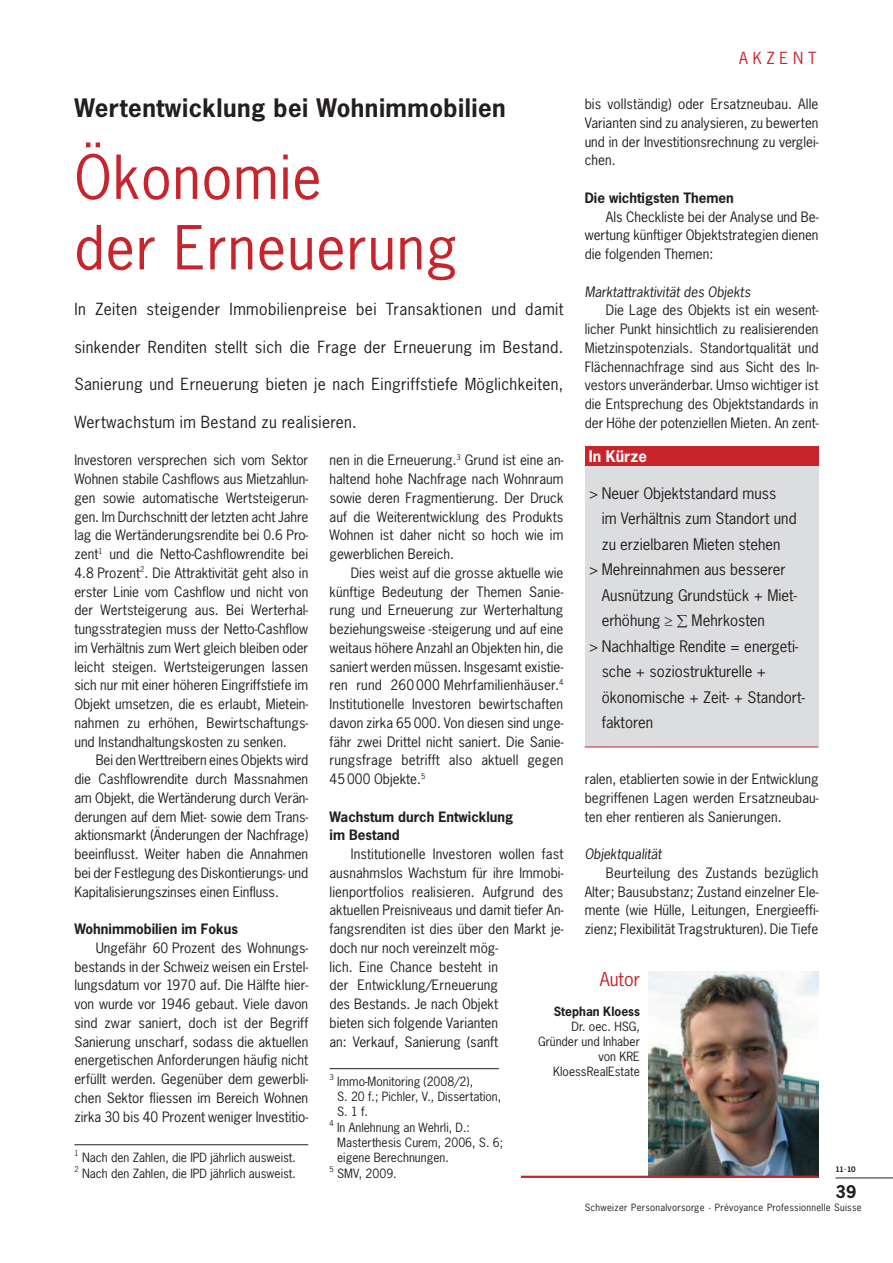
<style>
.page{position:relative;width:893px;height:1263px;background:#fff}
.page>*{position:absolute;margin:0;border:0;box-sizing:border-box;transform-origin:0 0}
._00__Haupttitel_rot{font:57px "News Gothic LT";letter-spacing:.02em;color:#c8242b}
._01__Obertitel{font:700 24px "News Gothic LT";letter-spacing:.02em;color:#231f20}
.t1{font:18px "News Gothic LT";color:#c8242b}
.t2{font:700 16.5px "News Gothic LT";color:#231f20}
._02__Lead_dt{font:15.75px "News Gothic LT";letter-spacing:.02em;color:#231f20}
._08__Rubrik_re_rot{font:15.75px "News Gothic LT";letter-spacing:.3em;color:#c8242b}
._11__In_Kürze{font:15px/25.5px "News Gothic LT";color:#231f20}
._06__klein_fett{font:700 15px "News Gothic LT";color:#fff}
._04__Body_Einzug{font:13.5px/18.8px "News Gothic LT";color:#231f20;text-align:justify}
._04__Body_ohne_Einzu{font:13.5px/18.8px "News Gothic LT";letter-spacing:-.005em;color:#231f20;text-align:justify}
._07__Fussnote{font:13.5px/18.8px "News Gothic LT";color:#231f20;text-align:justify}
._03__Zwischentitel_f{font:700 13.5px "News Gothic LT";color:#231f20}
._03__Zwischentitel_k{font:italic 13.5px "News Gothic LT";color:#231f20}
._06__Autor{font:700 12.15px "News Gothic LT";color:#231f20}
._07__Fussnote-2{font:12px/15px "News Gothic LT";color:#231f20}
._06__Titel{font:12px/15px "News Gothic LT";color:#231f20;text-align:right}
.t3{font:9.45px "News Gothic LT";letter-spacing:.03em;color:#231f20}
._07__Fussnote-3{font:7.5px "News Gothic LT";color:#231f20}
.t4{font:700 7.2px "News Gothic LT";color:#231f20}
</style>
<div class="page">
<hr style="left:836px;top:1178px;width:57px;height:1px;background:#231f20">
<hr style="left:74px;top:1144px;width:234px;height:1px;background:#231f20">
<hr style="left:330px;top:1068px;width:233px;height:1px;background:#231f20">
<div style="left:585px;top:451px;width:234px;height:295px;background:#dcdddf"></div>
<hr style="left:585px;top:747px;width:234px;height:1px;background:#c8242b">
<div style="left:585px;top:446px;width:234px;height:20px;background:#c8242b"></div>
<div style="left:500px;top:1066px;width:66px;height:7px;background:#fff"></div>
<img style="left:648px;top:972px;width:171px;height:204px">
<hr style="left:521px;top:1176px;width:298px;height:2px;background:#c8242b">
<p class="_01__Obertitel" style="left:74px;top:92px;width:433px">Wertentwicklung bei Wohnimmobilien</p>
<p class="_00__Haupttitel_rot" style="left:74px;top:141px;width:249px">Ökonomie</p>
<p class="_00__Haupttitel_rot" style="left:74px;top:211px;width:385px">der Erneuerung</p>
<p class="_02__Lead_dt" style="left:74px;top:299px;width:491px">In Zeiten steigender Immobilienpreise bei Transaktionen und damit</p>
<p class="_02__Lead_dt" style="left:74px;top:337px;width:490px">sinkender Renditen stellt sich die Frage der Erneuerung im Bestand.</p>
<p class="_02__Lead_dt" style="left:74px;top:374px;width:490px">Sanierung und Erneuerung bieten je nach Eingriffstiefe Möglichkeiten,</p>
<p class="_02__Lead_dt" style="left:74px;top:412px;width:284px">Wertwachstum im Bestand zu realisieren.</p>
<p class="_08__Rubrik_re_rot" style="left:739px;top:48px;width:79px">AKZENT</p>
<p class="_07__Fussnote" style="left:585px;top:94px;width:235px">bis vollständig) oder Ersatzneubau. Alle Varianten sind zu analysieren, zu bewerten und in der Investitionsrechnung zu verglei&shy;chen.</p>
<p class="_03__Zwischentitel_f" style="left:585px;top:189px;width:151px">Die wichtigsten Themen</p>
<p class="_04__Body_Einzug" style="left:585px;top:207px;width:235px;text-indent:21px">Als Checkliste bei der Analyse und Be&shy;wertung künftiger Objektstrategien dienen die folgenden Themen:</p>
<p class="_03__Zwischentitel_k" style="left:585px;top:283px;width:167px">Marktattraktivität des Objekts</p>
<p class="_04__Body_Einzug" style="left:585px;top:301px;width:235px;text-indent:21px">Die Lage des Objekts ist ein wesent&shy;licher Punkt hinsichtlich zu realisierenden Mietzinspotenzials. Standortqualität und Flächennachfrage sind aus Sicht des In&shy;vestors unveränderbar. Umso wichtiger ist die Entsprechung des Objektstandards in der Höhe der potenziellen Mieten. An zent-</p>
<p class="_04__Body_ohne_Einzu" style="left:74px;top:451px;width:235px">Investoren versprechen sich vom Sektor Wohnen stabile Cashflows aus Mietzahlun&shy;gen sowie automatische Wertsteigerun&shy;gen. Im Durchschnitt der letzten acht Jahre lag die Wertänderungsrendite bei 0.6 Pro&shy;zent<sup>1</sup> und die Netto-Cashflowrendite bei 4.8 Prozent<sup>2</sup>. Die Attraktivität geht also in erster Linie vom Cashflow und nicht von der Wertsteigerung aus. Bei Werterhal&shy;tungsstrategien muss der Netto-Cashflow im Verhältnis zum Wert gleich bleiben oder leicht steigen. Wertsteigerungen lassen sich nur mit einer höheren Eingriffstiefe im Objekt umsetzen, die es erlaubt, Mietein&shy;nahmen zu erhöhen, Bewirtschaftungs&shy;und Instandhaltungskosten zu senken.</p>
<p class="_04__Body_Einzug" style="left:74px;top:751px;width:235px;text-indent:21px">Bei den Werttreibern eines Objekts wird die Cashflowrendite durch Massnahmen am Objekt, die Wertänderung durch Verän&shy;derungen auf dem Miet- sowie dem Trans&shy;aktionsmarkt (Änderungen der Nachfrage) beeinflusst. Weiter haben die Annahmen bei der Festlegung des Diskontierungs- und Kapitalisierungszinses einen Einfluss.</p>
<p class="_03__Zwischentitel_f" style="left:74px;top:920px;width:165px">Wohnimmobilien im Fokus</p>
<p class="_04__Body_Einzug" style="left:74px;top:938px;width:235px;text-indent:21px">Ungefähr 60 Prozent des Wohnungs&shy;bestands in der Schweiz weisen ein Erstel&shy;lungsdatum vor 1970 auf. Die Hälfte hier&shy;von wurde vor 1946 gebaut. Viele davon sind zwar saniert, doch ist der Begriff Sanierung unscharf, sodass die aktuellen energetischen Anforderungen häufig nicht erfüllt werden. Gegenüber dem gewerbli&shy;chen Sektor fliessen im Bereich Wohnen zirka 30 bis 40 Prozent weniger Investitio-</p>
<p class="_07__Fussnote-3" style="left:74px;top:1149px;width:6px">1</p>
<p class="_07__Fussnote-2" style="left:82px;top:1150px;width:216px">Nach den Zahlen, die IPD jährlich ausweist.</p>
<p class="_07__Fussnote-3" style="left:74px;top:1165px;width:6px">2</p>
<p class="_07__Fussnote-2" style="left:82px;top:1166px;width:215px">Nach den Zahlen, die IPD jährlich ausweist.</p>
<p class="_06__klein_fett" style="left:589px;top:446px;width:59px">In Kürze</p>
<p class="_07__Fussnote" style="left:330px;top:451px;width:235px">nen in die Erneuerung.<sup>3</sup> Grund ist eine an&shy;haltend hohe Nachfrage nach Wohnraum sowie deren Fragmentierung. Der Druck auf die Weiterentwicklung des Produkts Wohnen ist daher nicht so hoch wie im gewerblichen Bereich.</p>
<p class="_04__Body_Einzug" style="left:330px;top:563px;width:235px;text-indent:21px">Dies weist auf die grosse aktuelle wie künftige Bedeutung der Themen Sanie&shy;rung und Erneuerung zur Werterhaltung beziehungsweise -steigerung und auf eine weitaus höhere Anzahl an Objekten hin, die saniert werden müssen. Insgesamt existie&shy;ren rund 260 000 Mehrfamilienhäuser.<sup>4<br></sup>Institutionelle Investoren bewirtschaften davon zirka 65 000. Von diesen sind unge&shy;fähr zwei Drittel nicht saniert. Die Sanie&shy;rungsfrage betrifft also aktuell gegen 45 000 Objekte.<sup>5</sup></p>
<p class="_03__Zwischentitel_f" style="left:330px;top:808px;width:185px">Wachstum durch Entwicklung</p>
<p class="_03__Zwischentitel_f" style="left:330px;top:826px;width:72px">im Bestand</p>
<p class="_04__Body_Einzug" style="left:330px;top:844px;width:235px;text-align:left;text-indent:21px">Institutionelle Investoren wollen fast ausnahmslos Wachstum für ihre Immobi&shy;lienportfolios realisieren. Aufgrund des aktuellen Preisniveaus und damit tiefer An&shy;fangsrenditen ist dies über den Markt je&shy;doch nur noch vereinzelt mög-<br>lich. Eine Chance besteht in<br>der Entwicklung/Erneuerung<br>des Bestands. Je nach Objekt<br>bieten sich folgende Varianten<br>an: Verkauf, Sanierung (sanft</p>
<p class="_07__Fussnote-3" style="left:330px;top:1073px;width:6px">3</p>
<p class="_07__Fussnote-2" style="left:337px;top:1074px;width:166px">Immo-Monitoring (2008/2),<br>S. 20 f.; Pichler, V., Dissertation,<br>S. 1 f.</p>
<p class="_07__Fussnote-3" style="left:330px;top:1119px;width:6px">4</p>
<p class="_07__Fussnote-2" style="left:337px;top:1120px;width:167px">In Anlehnung an Wehrli, D.:<br>Masterthesis Curem, 2006, S. 6; eigene Berechnungen.</p>
<p class="_07__Fussnote-3" style="left:330px;top:1165px;width:6px">5</p>
<p class="_07__Fussnote-2" style="left:337px;top:1166px;width:61px">SMV, 2009.</p>
<p class="_11__In_Kürze" style="left:602px;top:480px;width:196px;text-indent:-13px">&gt; Neuer Objektstandard muss<br>im Verhältnis zum Standort und zu erzielbaren Mieten stehen</p>
<p class="_11__In_Kürze" style="left:602px;top:557px;width:197px;text-indent:-13px">&gt; Mehreinnahmen aus besserer<br>Ausnützung Grundstück + Miet&shy;erhöhung ≥ ∑ Mehrkosten</p>
<p class="_11__In_Kürze" style="left:602px;top:633px;width:205px;text-indent:-13px">&gt; Nachhaltige Rendite = energeti&shy;sche + soziostrukturelle + ökonomische + Zeit- + Standort&shy;faktoren</p>
<p class="_04__Body_Einzug" style="left:585px;top:769px;width:235px">ralen, etablierten sowie in der Entwicklung begriffenen Lagen werden Ersatzneubau&shy;ten eher rentieren als Sanierungen.</p>
<p class="_03__Zwischentitel_k" style="left:585px;top:845px;width:79px">Objektqualität</p>
<p class="_04__Body_Einzug" style="left:585px;top:863px;width:235px;text-indent:21px">Beurteilung des Zustands bezüglich Alter; Bausubstanz; Zustand einzelner Ele&shy;mente (wie Hülle, Leitungen, Energieeffi&shy;zienz; Flexibilität Tragstrukturen). Die Tiefe</p>
<p class="t1" style="left:600px;top:968px;width:42px">Autor</p>
<p class="_06__Autor" style="left:554px;top:1003px;width:88px">Stephan Kloess</p>
<p class="_06__Titel" style="left:571px;top:1019px;width:70px">Dr. oec. HSG,</p>
<p class="_06__Titel" style="left:538px;top:1034px;width:103px">Gründer und Inhaber von KRE</p>
<p class="_06__Titel" style="left:553px;top:1064px;width:88px">KloessRealEstate</p>
<p class="t4" style="left:836px;top:1164px;width:21px">11.10</p>
<p class="t2" style="left:836px;top:1180px;width:22px">39</p>
<p class="t3" style="left:585px;top:1201px;width:279px">Schweizer Personalvorsorge . Prévoyance Professionnelle Suisse</p>
</div>
